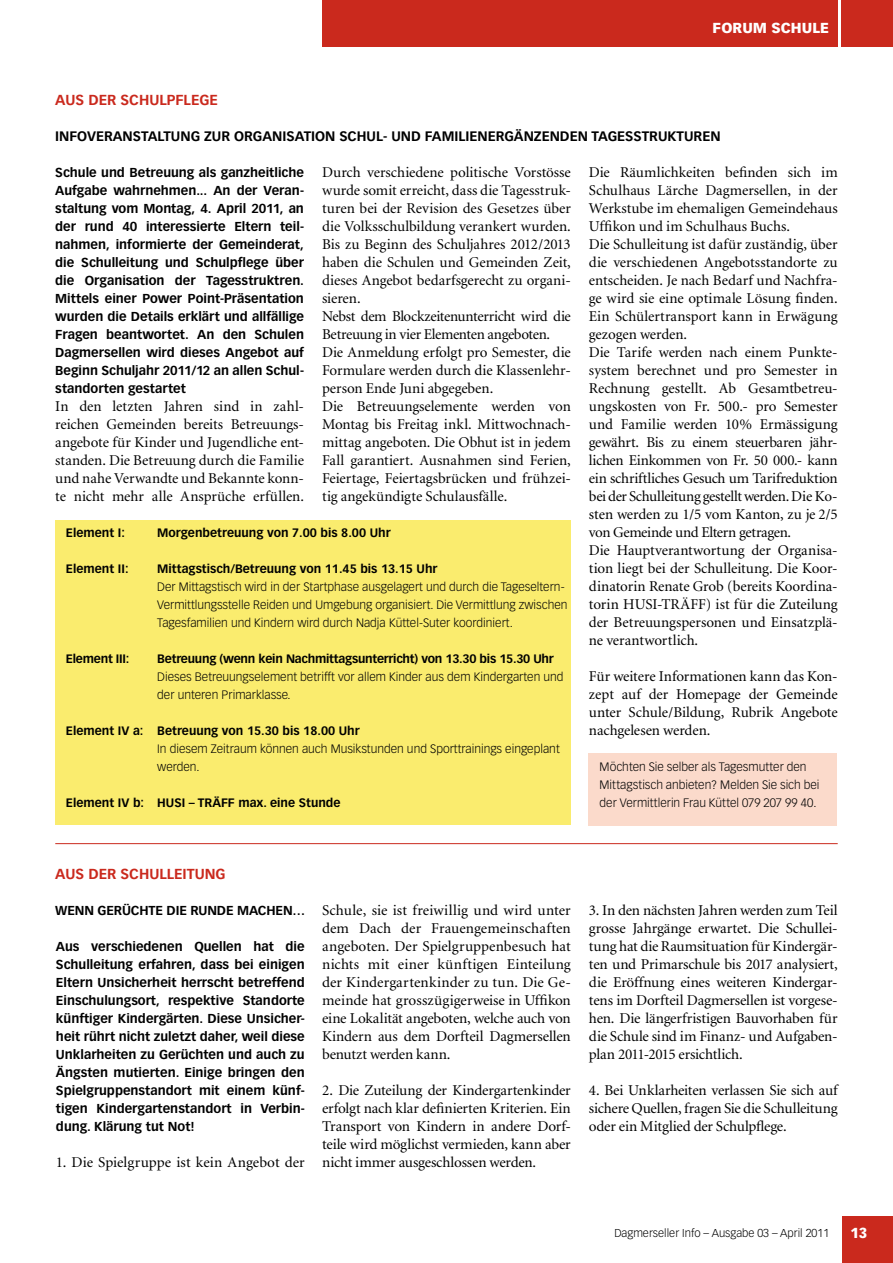
<style>
.page{position:relative;width:893px;height:1263px;background:#fff}
.page>*{position:absolute;margin:0;border:0;box-sizing:border-box;transform-origin:0 0}
.t1{font:15px/18px "Minion";letter-spacing:-.005em;color:#000;text-align:justify}
.t2{font:700 14.25px "Vectora LH";color:#ca291d}
.t3{font:900 14.25px "Vectora LH";letter-spacing:.005em;color:#fff}
.t4{font:700 13.5px "Vectora LH";color:#000}
.t5{font:700 12.75px/18px "Vectora LH";color:#000;text-align:justify}
.t6{font:300 12px/18px "Vectora LH";color:#000}
.t7{font:700 12px "Vectora LH";color:#000}
.t8{font:700 12px "Vectora LH";letter-spacing:-.02em;color:#000}
.t9{font:300 11.25px "Vectora LH";color:#000}
</style>
<div class="page">
<div style="left:842px;top:1216px;width:51px;height:47px;background:#ca291d"></div>
<div style="left:56px;top:520px;width:515px;height:305px;background:#faec6e"></div>
<div style="left:322px;top:0;width:516px;height:47px;background:#ca291d"></div>
<div style="left:842px;top:0;width:51px;height:47px;background:#ca291d"></div>
<div style="left:588px;top:753px;width:248px;height:72px;background:#fbdacb"></div>
<hr style="left:55px;top:843px;width:783px;height:1px;background:#ca291d">
<p class="t3" style="left:712px;top:19px;width:118px">FORUM SCHULE</p>
<p class="t2" style="left:55px;top:91px;width:164px">AUS DER SCHULPFLEGE</p>
<p class="t4" style="left:55px;top:128px;width:59px">INFOVERAN</p>
<p class="t4" style="left:133px;top:128px;width:17px">STALT</p>
<p class="t4" style="left:171px;top:128px;width:549px">UNG ZUR ORGAN ISATION SCHUL- UND FAMILIENERGÄNZENDEN TAGESSTRUKTUREN</p>
<p class="t1" style="left:322px;top:164px;width:250px;text-align:left">Durch verschiedene politische Vorstösse wurde somit erreicht, dass die Tagesstruk&shy;turen bei der Revision des Gesetzes über die Volksschulbildung verankert wurden.<br>Bis zu Beginn des Schuljahres 2012/2013 haben die Schulen und Gemeinden Zeit, dieses Angebot bedarfsgerecht zu organi&shy;sieren.<br>Nebst dem Blockzeitenunterricht wird die Betreuung in vier Elementen angeboten.<br>Die Anmeldung erfolgt pro Semester, die Formulare werden durch die Klassenlehr&shy;person Ende Juni abgegeben.<br>Die Betreuungselemente werden von Montag bis Freitag inkl. Mittwochnach&shy;mittag angeboten. Die Obhut ist in jedem Fall garantiert. Ausnahmen sind Ferien, Feiertage, Feiertagsbrücken und frühzei&shy;tig angekündigte Schulausfälle.</p>
<p class="t1" style="left:589px;top:164px;width:250px;text-align:left">Die Räumlichkeiten befinden sich im Schulhaus Lärche Dagmersellen, in der Werkstube im ehemaligen Gemeindehaus Uffikon und im Schulhaus Buchs.<br>Die Schulleitung ist dafür zuständig, über die verschiedenen Angebotsstandorte zu entscheiden. Je nach Bedarf und Nachfra&shy;ge wird sie eine optimale Lösung finden.<br>Ein Schülertransport kann in Erwägung gezogen werden.<br>Die Tarife werden nach einem Punkte&shy;system berechnet und pro Semester in Rechnung gestellt. Ab Gesamtbetreu&shy;ungskosten von Fr. 500.- pro Semester und Familie werden 10% Ermässigung gewährt. Bis zu einem steuerbaren jähr&shy;lichen Einkommen von Fr. 50 000.- kann ein schriftliches Gesuch um Tarifreduktion bei der Schulleitung gestellt werden. Die Ko&shy;sten werden zu 1/5 vom Kanton, zu je 2/5 von Gemeinde und Eltern getragen.<br>Die Hauptverantwortung der Organisa&shy;tion liegt bei der Schulleitung. Die Koor&shy;dinatorin Renate Grob (bereits Koordina&shy;torin HUSI-TRÄFF) ist für die Zuteilung der Betreuungspersonen und Einsatzplä&shy;ne verantwortlich.</p>
<p class="t1" style="left:589px;top:668px;width:250px">Für weitere Informationen kann das Kon&shy;zept auf der Homepage der Gemeinde unter Schule/Bildung, Rubrik Angebote nachgelesen werden.</p>
<p class="t6" style="left:600px;top:758px;width:221px">Möchten Sie selber als Tagesmutter den<br>Mittagstisch anbieten? Melden Sie sich bei der Vermittlerin Frau Küttel 079 207 99 40.</p>
<p class="t5" style="left:55px;top:164px;width:250px">Schule und Betreuung als ganzheitliche Aufgabe wahrnehmen... An der Veran&shy;staltung vom Montag, 4. April 2011, an der rund 40 interessierte Eltern teil&shy;nahmen, informierte der Gemeinderat, die Schulleitung und Schulpflege über die Organisation der Tagesstruktren.<br>Mittels einer Power Point-Präsentation wurden die Details erklärt und allfällige Fragen beantwortet. An den Schulen Dagmersellen wird dieses Angebot auf Beginn Schuljahr 2011/12 an allen Schul&shy;standorten gestartet</p>
<p class="t1" style="left:55px;top:398px;width:250px">In den letzten Jahren sind in zahl&shy;reichen Gemeinden bereits Betreuungs&shy;angebote für Kinder und Jugendliche ent&shy;standen. Die Betreuung durch die Familie und nahe Verwandte und Bekannte konn&shy;te nicht mehr alle Ansprüche erfüllen.</p>
<p class="t7" style="left:66px;top:526px;width:61px">Element I:</p>
<p class="t7" style="left:157px;top:526px;width:235px">Morgenbetreuung von 7.00 bis 8.00 Uhr</p>
<p class="t7" style="left:66px;top:562px;width:64px">Element II:</p>
<p class="t7" style="left:157px;top:562px;width:282px">Mittagstisch/Betreuung von 11.45 bis 13.15 Uhr</p>
<p class="t6" style="left:157px;top:578px;width:412px">Der Mittagstisch wird in der Startphase ausgelagert und durch die Tageseltern-<br>Vermittlungsstelle Reiden und Umgebung organisiert. Die Vermittlung zwischen<br>Tagesfamilien und Kindern wird durch Nadja Küttel-Suter koordiniert.</p>
<p class="t8" style="left:66px;top:652px;width:65px">Element III:</p>
<p class="t8" style="left:157px;top:652px;width:398px">Betreuung (wenn kein Nachmittagsunterricht) von 13.30 bis 15.30 Uhr</p>
<p class="t6" style="left:157px;top:668px;width:408px">Dieses Betreuungselement betrifft vor allem Kinder aus dem Kindergarten und der unteren Primarklasse.</p>
<p class="t7" style="left:66px;top:724px;width:295px">Element IV a: Betreuung von 15.30 bis 18.00 Uhr</p>
<p class="t6" style="left:157px;top:740px;width:404px">I n diesem Zeitraum können auch Musikstunden und Sporttrainings eingeplant werden.</p>
<p class="t7" style="left:66px;top:796px;width:141px">Element IV b: HUSI – TRÄ</p>
<p class="t7" style="left:221px;top:796px;width:121px">FF max. eine Stunde</p>
<p class="t2" style="left:55px;top:865px;width:170px">AUS DER Schu lleitung</p>
<p class="t5" style="left:55px;top:902px;width:68px">WENN GERÜC</p>
<p class="t5" style="left:139px;top:902px;width:167px">HTE DIE RUNDE MACHEN…</p>
<p class="t5" style="left:56px;top:938px;width:250px">Aus verschiedenen Quellen hat die Schulleitung erfahren, dass bei einigen Eltern Unsicherheit herrscht betreffend Einschulungsort, respektive Standorte künftiger Kindergärten. Diese Unsicher&shy;heit rührt nicht zuletzt daher, weil diese Unklarheiten zu Gerüchten und auch zu Ängsten mutierten. Einige bringen den Spielgruppenstandort mit einem künf&shy;tigen Kindergartenstandort in Verbin&shy;dung. Klärung tut Not!</p>
<p class="t1" style="left:56px;top:1154px;width:250px">1. Die Spielgruppe ist kein Angebot der</p>
<p class="t1" style="left:322px;top:902px;width:250px">Schule, sie ist freiwillig und wird unter dem Dach der Frauengemeinschaften angeboten. Der Spielgruppenbesuch hat nichts mit einer künftigen Einteilung der Kindergartenkinder zu tun. Die Ge&shy;meinde hat grosszügigerweise in Uffikon eine Lokalität angeboten, welche auch von Kindern aus dem Dorfteil Dagmersellen benutzt werden kann.</p>
<p class="t1" style="left:322px;top:1082px;width:250px">2. Die Zuteilung der Kindergartenkinder erfolgt nach klar definierten Kriterien. Ein Transport von Kindern in andere Dorf&shy;teile wird möglichst vermieden, kann aber nicht immer ausgeschlossen werden.</p>
<p class="t1" style="left:589px;top:902px;width:250px">3. In den nächsten Jahren werden zum Teil grosse Jahrgänge erwartet. Die Schullei&shy;tung hat die Raumsituation für Kindergär&shy;ten und Primarschule bis 2017 analysiert, die Eröffnung eines weiteren Kindergar&shy;tens im Dorfteil Dagmersellen ist vorgese&shy;hen. Die längerfristigen Bauvorhaben für die Schule sind im Finanz- und Aufgaben&shy;plan 2011-2015 ersichtlich.</p>
<p class="t1" style="left:589px;top:1082px;width:250px">4. Bei Unklarheiten verlassen Sie sich auf sichere Quellen, fragen Sie die Schulleitung oder ein Mitglied der Schulpflege.</p>
<p class="t9" style="left:614px;top:1227px;width:216px">Dagmerseller I nfo – Ausgabe 03 – April 2011</p>
<p class="t3" style="left:850px;top:1224px;width:18px">13</p>
</div>
